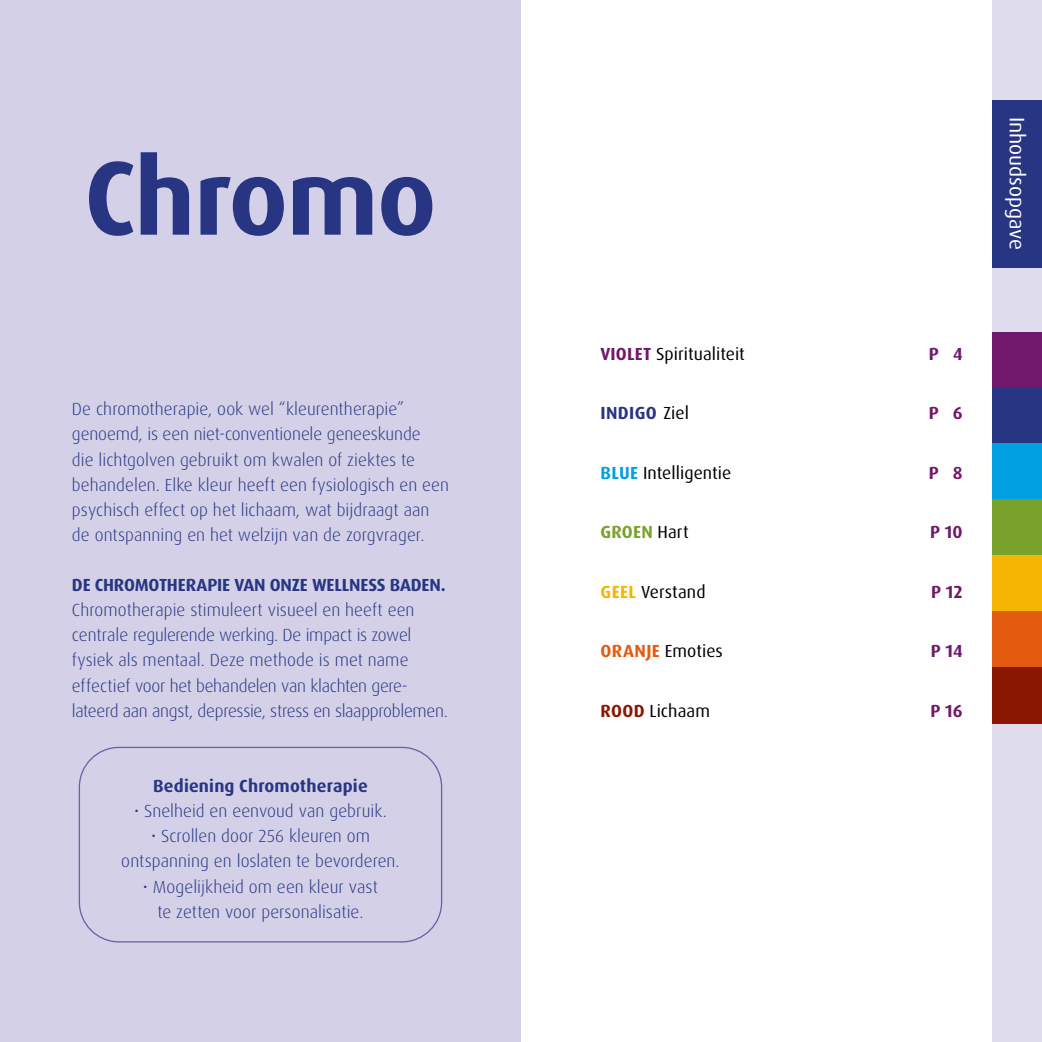
<style>
.page{position:relative;width:1042px;height:1042px;background:#fff}
.page>*{position:absolute;margin:0;border:0;box-sizing:border-box;transform-origin:0 0}
.t1{font:700 105px "Dax Pro";letter-spacing:-.015em;color:#283583}
.t2{font:21px "Dax Pro";color:#fff}
.t3{font:300 17.5px/25px "Dax Pro";color:#283583}
.t4{font:17.5px "Dax Pro";letter-spacing:.005em;color:#000}
.t5{font:700 17.5px "Dax Pro";letter-spacing:-.005em;color:#283583}
.t6{font:700 17.5px "Dax Pro";color:#71176c}
.t7{font:700 17.5px "Dax Pro";letter-spacing:.015em;color:#79a22a}
.s1{font-weight:700;color:#71176c}
.s2{font-weight:400;color:#000}
.s3{font-weight:700;color:#00a0e2}
.s4{font-weight:700;color:#f4b600}
.s5{font-weight:700;color:#e45a0f}
.s6{font-weight:700;color:#8a1702}
</style>
<div class="page">
<div style="left:992px;top:222px;width:50px;height:820px;background:#dedced"></div>
<div style="left:0;top:0;width:521px;height:1042px;background:#d3d0e7"></div>
<div style="left:992px;top:99px;width:50px;height:168px;background:#283583"></div>
<div style="left:992px;top:0;width:50px;height:100px;background:#dedced"></div>
<div style="left:992px;top:332px;width:50px;height:56px;background:#71176c"></div>
<div style="left:79px;top:747px;width:363px;height:195px;border:1px solid #6565a4;border-radius:40px"></div>
<div style="left:992px;top:388px;width:50px;height:56px;background:#283583"></div>
<div style="left:992px;top:443px;width:50px;height:57px;background:#00a0e2"></div>
<div style="left:992px;top:499px;width:50px;height:57px;background:#79a22a"></div>
<div style="left:992px;top:555px;width:50px;height:56px;background:#f4b600"></div>
<div style="left:992px;top:612px;width:50px;height:56px;background:#e45a0f"></div>
<div style="left:992px;top:667px;width:50px;height:57px;background:#8a1702"></div>
<h1 class="t1" style="left:84px;top:130px;width:354px">Chromo</h1>
<p class="t3" style="left:72px;top:397px;width:379px">De chromotherapie, ook wel “kleurentherapie” genoemd, is een niet-conventionele geneeskunde<br>die lichtgolven gebruikt om kwalen of ziektes te behandelen. Elke kleur heeft een fysiologisch en een psychisch effect op het lichaam, wat bijdraagt aan de ontspanning en het welzijn van de zorgvrager.</p>
<p class="t5" style="left:72px;top:574px;width:375px">DE CHROMOTHERAPIE VAN ONZE WELLNESS BADEN.</p>
<p class="t3" style="left:72px;top:598px;width:377px">Chromotherapie stimuleert visueel en heeft een centrale regulerende werking. De impact is zowel fysiek als mentaal. Deze methode is met name effectief voor het behandelen van klachten gere&shy;lateerd aan angst, depressie, stress en slaapproblemen.</p>
<p class="t5" style="left:153px;top:774px;width:216px">Bediening Chromotherapie</p>
<p class="t3" style="left:134px;top:798px;width:254px">• Snelheid en eenvoud van gebruik.</p>
<p class="t3" style="left:121px;top:824px;width:280px;text-align:center">• Scrollen door 256 kleuren om ontspanning en loslaten te bevorderen.</p>
<p class="t3" style="left:143px;top:874px;width:236px;text-align:center">• Mogelijkheid om een kleur vast te zetten voor personalisatie.</p>
<p class="t4" style="left:600px;top:342px;width:146px"><span class="s1">VIOLET</span> Spiritualiteit</p>
<p class="t6" style="left:929px;top:342px;width:35px">P 4</p>
<p class="t5" style="left:600px;top:402px;width:90px">INDIGO <span class="s2">Ziel</span></p>
<p class="t6" style="left:928px;top:402px;width:36px">P 6</p>
<p class="t4" style="left:600px;top:461px;width:132px"><span class="s3">BLUE</span> Intelligentie</p>
<p class="t6" style="left:929px;top:461px;width:35px">P 8</p>
<p class="t7" style="left:600px;top:521px;width:90px">GROEN <span class="s2">Hart</span></p>
<p class="t6" style="left:930px;top:521px;width:34px">P 10</p>
<p class="t4" style="left:600px;top:580px;width:107px"><span class="s4">GEEL</span> Verstand</p>
<p class="t6" style="left:931px;top:580px;width:33px">P 12</p>
<p class="t4" style="left:600px;top:640px;width:124px"><span class="s5">ORANJE</span> Emoties</p>
<p class="t6" style="left:931px;top:640px;width:33px">P 14</p>
<p class="t4" style="left:600px;top:699px;width:111px"><span class="s6">ROOD</span> Lichaam</p>
<p class="t6" style="left:930px;top:699px;width:34px">P 16</p>
<p class="t2" style="left:1030px;top:116px;width:135px;rotate:90deg">Inhoudsopgave</p>
</div>
